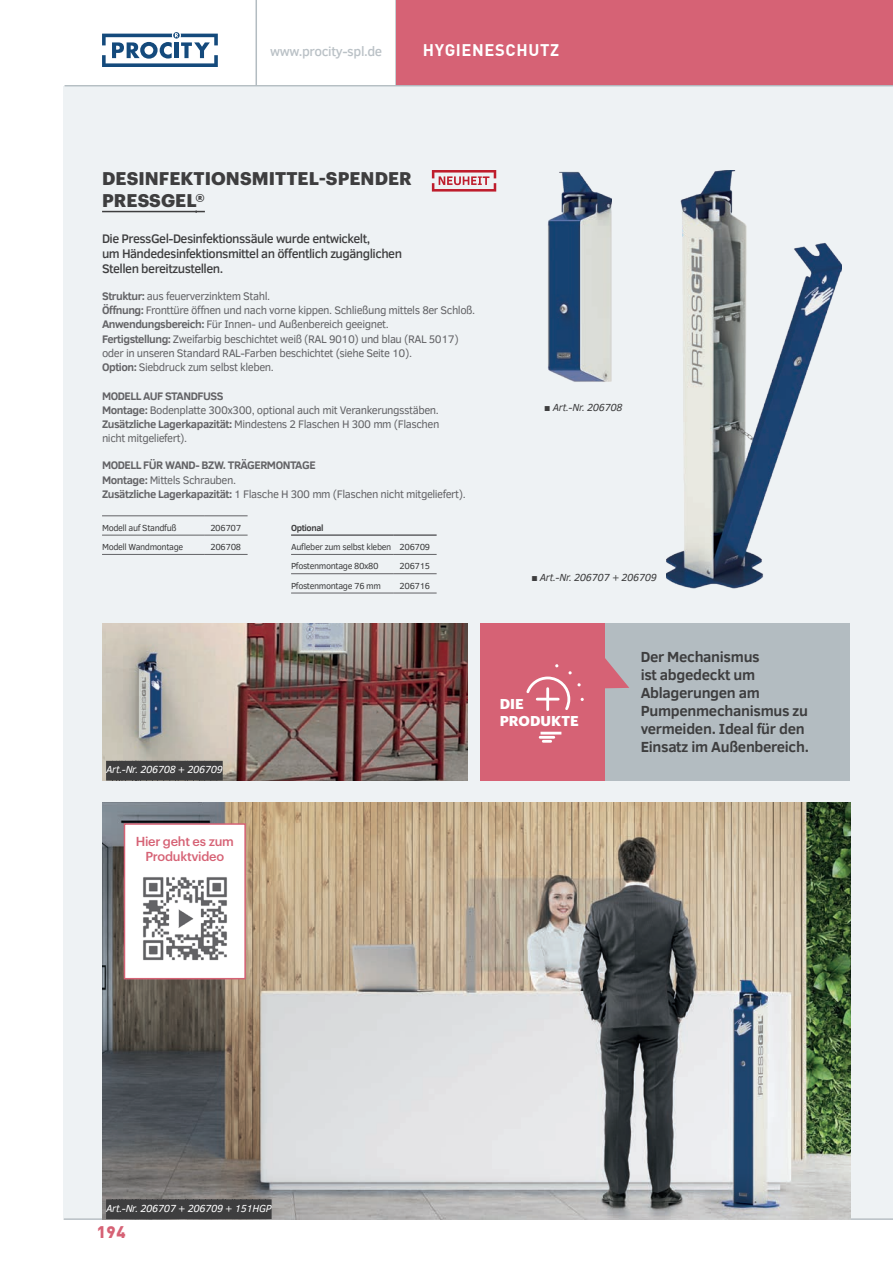
<style>
.page{position:relative;width:893px;height:1263px;background:#fff}
.page>*{position:absolute;margin:0;border:0;box-sizing:border-box;transform-origin:0 0}
.t1{font:700 18px/21.6px "Graphik";letter-spacing:.005em;color:#3e3e3f}
.t2{font:700 16.5px "DIN Pro";letter-spacing:.04em;color:#fff}
.t3{font:900 16.5px "DIN Pro";color:#d66275}
.t4{font:700 15px/18px "Clear Sans";letter-spacing:-.02em;color:#3e3e3f}
.t5{font:700 13.95px/16.8px "Graphik";letter-spacing:.005em;color:#fff}
.t6{font:500 13.5px "Clear Sans";letter-spacing:-.03em;color:#bac1c6}
.t7{font:500 12.75px/15px "Clear Sans";letter-spacing:-.04em;color:#3e3e3f}
.t8{font:500 12.75px/15.3px "Graphik";letter-spacing:-.02em;color:#d66275;text-align:center}
.t9{font:11.25px/14.2px "Clear Sans";letter-spacing:-.04em;color:#636366}
.t10{font:700 11.25px/14.2px "Clear Sans";letter-spacing:-.04em;color:#636366}
.t11{font:italic 10.5px "Clear Sans";letter-spacing:-.03em;color:#fff}
.t12{font:italic 10.5px "Clear Sans";letter-spacing:-.03em;color:#3e3e3f}
.t13{font:9px/19.4px "Clear Sans";letter-spacing:-.04em;color:#3e3e3f}
.t14{font:700 9px "Clear Sans";letter-spacing:-.04em;color:#3e3e3f}
.s1{font-weight:700}
.s2{font-weight:400}
</style>
<div class="page">
<svg style="left:102px;top:32px;width:116px;height:35px"></svg>
<hr style="left:255px;top:0;width:2px;height:86px;background:#b3bcc1">
<hr style="left:395px;top:0;width:2px;height:86px;background:#b3bcc1">
<div style="left:396px;top:0;width:497px;height:85px;background:#d66275"></div>
<hr style="left:65px;top:85px;width:828px;height:2px;background:#b3bcc1">
<hr style="left:64px;top:1218px;width:829px;height:2px;background:#b3bcc1">
<div style="left:64px;top:87px;width:829px;height:1131px;background:#eef2f4"></div>
<hr style="left:102px;top:211px;width:103px;height:1px;background:#3e3e3f">
<hr style="left:102px;top:515px;width:102px;height:1px;background:#636366">
<hr style="left:204px;top:515px;width:44px;height:1px;background:#636366">
<hr style="left:291px;top:554px;width:102px;height:1px;background:#636366">
<hr style="left:393px;top:554px;width:44px;height:1px;background:#636366">
<hr style="left:102px;top:535px;width:102px;height:1px;background:#636366">
<hr style="left:204px;top:535px;width:44px;height:1px;background:#636366">
<hr style="left:291px;top:573px;width:102px;height:1px;background:#636366">
<hr style="left:393px;top:573px;width:44px;height:1px;background:#636366">
<hr style="left:102px;top:554px;width:102px;height:1px;background:#636366">
<hr style="left:204px;top:554px;width:44px;height:1px;background:#636366">
<hr style="left:291px;top:593px;width:102px;height:1px;background:#636366">
<hr style="left:393px;top:593px;width:44px;height:1px;background:#636366">
<hr style="left:291px;top:534px;width:102px;height:2px;background:#636366">
<hr style="left:393px;top:534px;width:44px;height:2px;background:#636366">
<div style="left:480px;top:623px;width:370px;height:157px;background:#b3bcc1"></div>
<div style="left:480px;top:623px;width:125px;height:157px;background:#d66275"></div>
<hr style="left:540px;top:732px;width:21px;height:2px;background:#fff">
<hr style="left:540px;top:736px;width:14px;height:3px;background:#fff">
<svg style="left:543px;top:740px;width:8px;height:3px"></svg>
<svg style="left:526px;top:664px;width:58px;height:47px"></svg>
<svg style="left:605px;top:658px;width:24px;height:30px"></svg>
<img style="left:102px;top:623px;width:366px;height:157px">
<img style="left:102px;top:802px;width:748px;height:417px">
<img style="left:547px;top:171px;width:64px;height:211px">
<img style="left:666px;top:170px;width:175px;height:418px">
<div style="left:106px;top:761px;width:117px;height:19px;background:#3e3e3f"></div>
<div style="left:106px;top:1199px;width:166px;height:20px;background:#3e3e3f"></div>
<div style="left:124px;top:823px;width:122px;height:156px;background:#fff;border:2px solid #d66275"></div>
<img style="left:143px;top:877px;width:84px;height:84px">
<svg style="left:432px;top:170px;width:64px;height:22px"></svg>
<p class="t6" style="left:270px;top:42px;width:114px">www.procity-spl.de</p>
<h2 class="t2" style="left:423px;top:39px;width:138px">HYGIENESCHUTZ</h2>
<h1 class="t1" style="left:102px;top:166px;width:311px">DESINFEKTIONSMITTEL-SPENDER<br>PRESSGEL®</h1>
<p class="t7" style="left:102px;top:231px;width:301px">Die PressGel-Desinfektionssäule wurde entwickelt,<br>um Händedesinfektionsmittel an öffentlich zugänglichen<br>Stellen bereitzustellen.</p>
<p class="t9" style="left:102px;top:289px;width:375px"><span class="s1">Struktur:</span> aus feuerverzinktem Stahl.<br><span class="s1">Öffnung:</span> Fronttüre öffnen und nach vorne kippen. Schließung mittels 8er Schloß.<br><span class="s1">Anwendungsbereich:</span> Für Innen- und Außenbereich geeignet.<br><span class="s1">Fertigstellung:</span> Zweifarbig beschichtet weiß (RAL 9010) und blau (RAL 5017) oder in unseren Standard RAL-Farben beschichtet (siehe Seite 10).<br><span class="s1">Option:</span> Siebdruck zum selbst kleben.</p>
<p class="t9" style="left:102px;top:388px;width:339px"><span class="s1">MODELL AUF STANDFUSS<br>Montage:</span> Bodenplatte 300x300, optional auch mit Verankerungsstäben.<br><span class="s1">Zusätzliche Lagerkapazität:</span> Mindestens 2 Flaschen H 300 mm (Flaschen nicht mitgeliefert).</p>
<p class="t10" style="left:102px;top:458px;width:365px">MODELL FÜR WAND- BZW. TRÄGERMONTAGE<br>Montage: <span class="s2">Mittels Schrauben.<br></span>Zusätzliche Lagerkapazität: <span class="s2">1 Flasche H 300 mm (Flaschen nicht mitgeliefert).</span></p>
<p class="t13" style="left:102px;top:518px;width:76px">Modell auf Standfuß</p>
<p class="t13" style="left:210px;top:518px;width:32px">206707</p>
<p class="t14" style="left:291px;top:521px;width:34px">Optional</p>
<p class="t13" style="left:102px;top:537px;width:83px">Modell Wandmontage</p>
<p class="t13" style="left:211px;top:537px;width:32px">206708</p>
<p class="t13" style="left:291px;top:537px;width:141px">Aufleber zum selbst kleben 206709<br>Pfostenmontage 80x80</p>
<p class="t13" style="left:400px;top:557px;width:32px">206715</p>
<p class="t13" style="left:291px;top:576px;width:91px">Pfostenmontage 76 mm</p>
<p class="t13" style="left:400px;top:576px;width:32px">206716</p>
<p class="t11" style="left:106px;top:762px;width:118px">Art.-Nr. 206708 + 206709</p>
<p class="t8" style="left:136px;top:832px;width:100px">Hier geht es zum<br>Produktvideo</p>
<p class="t12" style="left:544px;top:400px;width:80px">■ Art.-Nr. 206708</p>
<p class="t12" style="left:531px;top:570px;width:127px">■ Art.-Nr. 206707 + 206709</p>
<p class="t5" style="left:500px;top:694px;width:81px">DIE<br>PRODUKTE</p>
<h3 class="t4" style="left:641px;top:647px;width:170px">Der Mechanismus<br>ist abgedeckt um<br>Ablagerungen am<br>Pumpenmechanismus zu vermeiden. Ideal für den<br>Einsatz im Außenbereich.</h3>
<p class="t11" style="left:106px;top:1201px;width:167px">Art.-Nr. 206707 + 206709 + 151HGP</p>
<h2 class="t3" style="left:97px;top:1221px;width:30px">194</h2>
</div>
